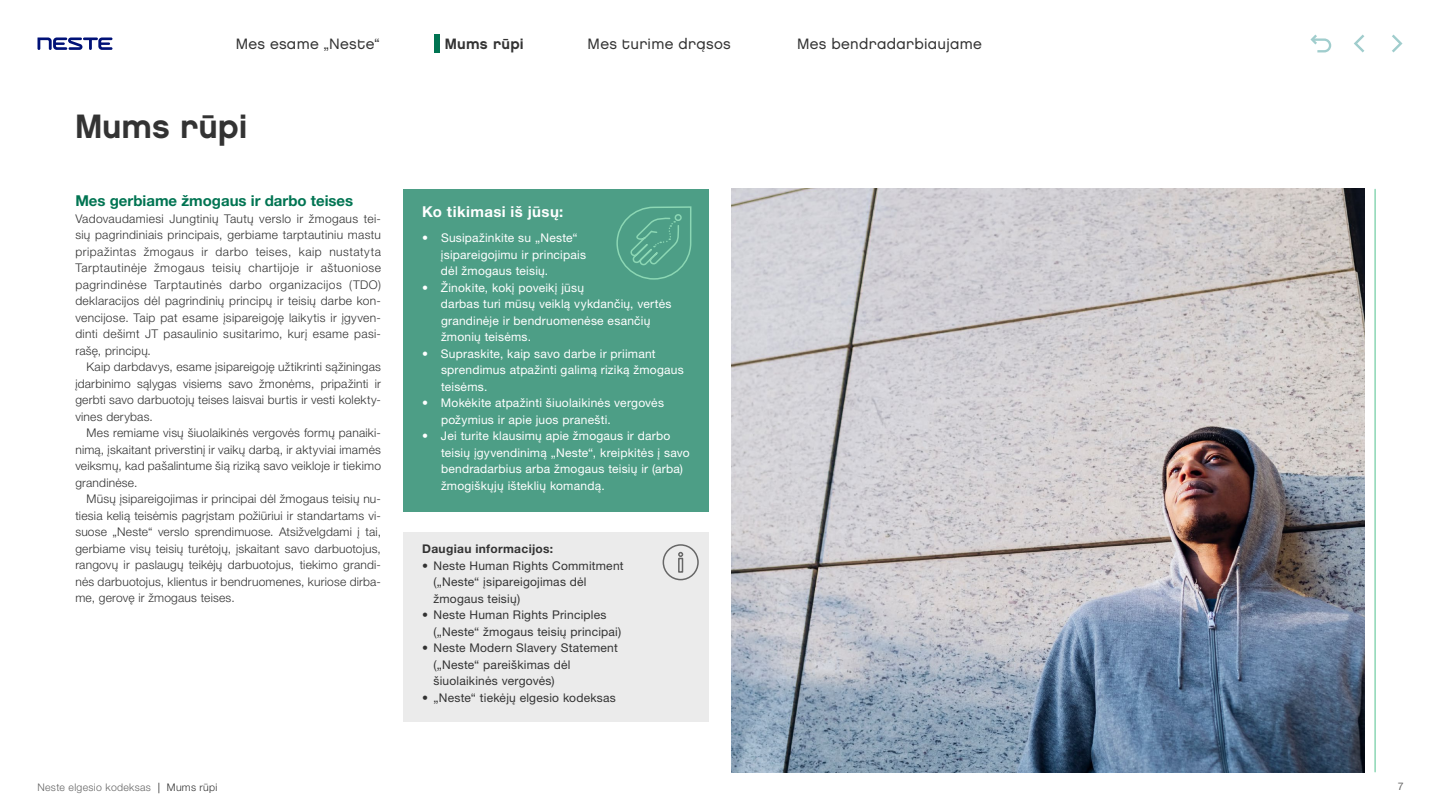
<style>
.page{position:relative;width:1440px;height:810px;background:#fff}
.page>*{position:absolute;margin:0;border:0;box-sizing:border-box;transform-origin:0 0}
.Pääotsikko{font:33.75px "Chalet New York Nineteen Eighty";color:#333}
.t1{font:15px "Chalet London Nineteen Eighty";letter-spacing:.02em;color:#333}
.ENG_OTSIKKO_2{font:700 15px "Helvetica Neue World 75";color:#007452}
.BOX_OTSIKKO{font:700 15px "Helvetica Neue World 75";letter-spacing:.025em;color:#fff}
.t2{font:15px "Chalet New York Nineteen Eighty";letter-spacing:.02em;color:#333}
.LIET_Leipäteksti_sis{font:12px/16.5px "Helvetica Neue World 45 Lt";letter-spacing:.015em;color:#333;text-align:justify}
.BOX_LIST{font:12px/16.5px "Helvetica Neue World 55 Roman";letter-spacing:.02em;color:#fff}
.LIET_Leipäteksti{font:12px/16.5px "Helvetica Neue World 45 Lt";letter-spacing:.03em;color:#333;text-align:justify}
.LIET_Leipäteksti-2{font:12px "Helvetica Neue World 55 Roman";letter-spacing:.02em;color:#333}
.LIET_Leipäteksti-3{font:700 12px "Helvetica Neue World 75";letter-spacing:.025em;color:#333}
.Kompakti_teksti{font:10.5px "Helvetica Neue World 45 Lt";letter-spacing:.03em;color:#666}
.t3{font:10.5px "Helvetica Neue LT Std";color:#666}
.s1{color:#000}
.s2{color:#333}
</style>
<div class="page">
<svg style="left:1310px;top:35px;width:21px;height:17px"></svg>
<svg style="left:38px;top:38px;width:74px;height:12px"></svg>
<svg style="left:1392px;top:35px;width:10px;height:17px"></svg>
<svg style="left:1354px;top:35px;width:10px;height:17px"></svg>
<div style="left:435px;top:35px;width:5px;height:18px;background:#007452"></div>
<div style="left:404px;top:189px;width:305px;height:323px;background:#4d9e86"></div>
<div style="left:404px;top:532px;width:305px;height:190px;background:#ebebeb"></div>
<svg style="left:662px;top:544px;width:37px;height:37px"></svg>
<img style="left:731px;top:189px;width:633px;height:583px">
<hr style="left:1374px;top:189px;width:2px;height:583px;background:#8cd7b4">
<svg style="left:616px;top:188px;width:119px;height:92px"></svg>
<div style="left:675px;top:214px;width:7px;height:7px;border:2px solid #8cd7b4;border-radius:50%"></div>
<p class="t1" style="left:236px;top:35px;width:145px">Mes esame „Neste“</p>
<p class="t2" style="left:445px;top:35px;width:81px">Mums rūpi</p>
<p class="t1" style="left:588px;top:35px;width:145px">Mes turime drąsos</p>
<p class="t1" style="left:797px;top:35px;width:186px">Mes bendradarbiaujame</p>
<p class="Pääotsikko" style="left:75px;top:105px;width:174px">Mums rūpi</p>
<p class="ENG_OTSIKKO_2" style="left:75px;top:192px;width:279px">Mes gerbiame žmogaus ir darbo teises</p>
<p class="LIET_Leipäteksti" style="left:75px;top:210px;width:307px">Vadovaudamiesi Jungtinių Tautų verslo ir žmogaus tei&shy;sių pagrindiniais principais, gerbiame tarptautiniu mastu pripažintas žmogaus ir darbo teises, kaip nustatyta Tarptautinėje žmogaus teisių chartijoje ir aštuoniose pagrindinėse Tarptautinės darbo organizacijos (TDO) deklaracijos dėl pagrindinių principų ir teisių darbe kon&shy;vencijose. Taip pat esame įsipareigoję laikytis ir įgyven&shy;dinti dešimt JT pasaulinio susitarimo, kurį esame pasi&shy;rašę, principų.</p>
<p class="LIET_Leipäteksti_sis" style="left:75px;top:359px;width:307px;text-indent:11px">Kaip darbdavys, esame įsipareigoję užtikrinti sąžiningas įdarbinimo sąlygas visiems savo žmonėms, pripažinti ir gerbti savo darbuotojų teises laisvai burtis ir vesti kolekty&shy;vines derybas.</p>
<p class="LIET_Leipäteksti_sis" style="left:75px;top:425px;width:307px;text-indent:11px">Mes remiame visų šiuolaikinės vergovės formų panaiki&shy;nimą, įskaitant priverstinį ir vaikų darbą, ir aktyviai imamės veiksmų, kad pašalintume šią riziką savo veikloje ir tiekimo grandinėse.</p>
<p class="LIET_Leipäteksti_sis" style="left:75px;top:491px;width:307px;text-indent:11px">Mūsų įsipareigojimas ir principai dėl žmogaus teisių nu&shy;tiesia kelią teisėmis pagrįstam požiūriui ir standartams vi&shy;suose „Neste“ verslo sprendimuose. Atsižvelgdami į tai, gerbiame visų teisių turėtojų, įskaitant savo darbuotojus, rangovų ir paslaugų teikėjų darbuotojus, tiekimo grandi&shy;nės darbuotojus, klientus ir bendruomenes, kuriose dirba&shy;me, gerovę ir žmogaus teises.</p>
<p class="Kompakti_teksti" style="left:38px;top:781px;width:181px">Neste elgesio kodeksas <span class="s1">|</span> <span class="s2">Mums rūpi</span></p>
<p class="BOX_OTSIKKO" style="left:422px;top:203px;width:143px">Ko tikimasi iš jūsų:</p>
<p class="BOX_LIST" style="left:422px;top:230px;width:157px">• Susipažinkite su „Neste“</p>
<p class="BOX_LIST" style="left:441px;top:247px;width:147px">įsipareigojimu ir principais</p>
<p class="BOX_LIST" style="left:441px;top:263px;width:109px">dėl žmogaus teisių.</p>
<p class="BOX_LIST" style="left:422px;top:280px;width:163px">• Žinokite, kokį poveikį jūsų</p>
<p class="BOX_LIST" style="left:441px;top:296px;width:232px">darbas turi mūsų veiklą vykdančių, vertės grandinėje ir bendruomenėse esančių žmonių teisėms.</p>
<p class="BOX_LIST" style="left:441px;top:346px;width:244px;text-indent:-19px">• Supraskite, kaip savo darbe ir priimant sprendimus atpažinti galimą riziką žmogaus teisėms.</p>
<p class="BOX_LIST" style="left:441px;top:395px;width:225px;text-indent:-19px">• Mokėkite atpažinti šiuolaikinės vergovės požymius ir apie juos pranešti.</p>
<p class="BOX_LIST" style="left:441px;top:428px;width:250px;text-indent:-19px">• Jei turite klausimų apie žmogaus ir darbo teisių įgyvendinimą „Neste“, kreipkitės į savo bendradarbius arba žmogaus teisių ir (arba) žmogiškųjų išteklių komandą.</p>
<p class="LIET_Leipäteksti-3" style="left:422px;top:542px;width:132px">Daugiau informacijos:</p>
<p class="LIET_Leipäteksti-2" style="left:422px;top:559px;width:203px">• Neste Human Rights Commitment</p>
<p class="LIET_Leipäteksti-2" style="left:433px;top:575px;width:155px">(„Neste“ įsipareigojimas dėl</p>
<p class="LIET_Leipäteksti-2" style="left:433px;top:592px;width:88px">žmogaus teisių)</p>
<p class="LIET_Leipäteksti-2" style="left:422px;top:608px;width:186px">• Neste Human Rights Principles</p>
<p class="LIET_Leipäteksti-2" style="left:433px;top:625px;width:189px">(„Neste“ žmogaus teisių principai)</p>
<p class="LIET_Leipäteksti-2" style="left:422px;top:641px;width:197px">• Neste Modern Slavery Statement</p>
<p class="LIET_Leipäteksti-2" style="left:433px;top:658px;width:139px">(„Neste“ pareiškimas dėl</p>
<p class="LIET_Leipäteksti-2" style="left:433px;top:674px;width:123px">šiuolaikinės vergovės)</p>
<p class="LIET_Leipäteksti-2" style="left:422px;top:691px;width:195px">• „Neste“ tiekėjų elgesio kodeksas</p>
<p class="t3" style="left:1398px;top:781px;width:7px">7</p>
</div>
